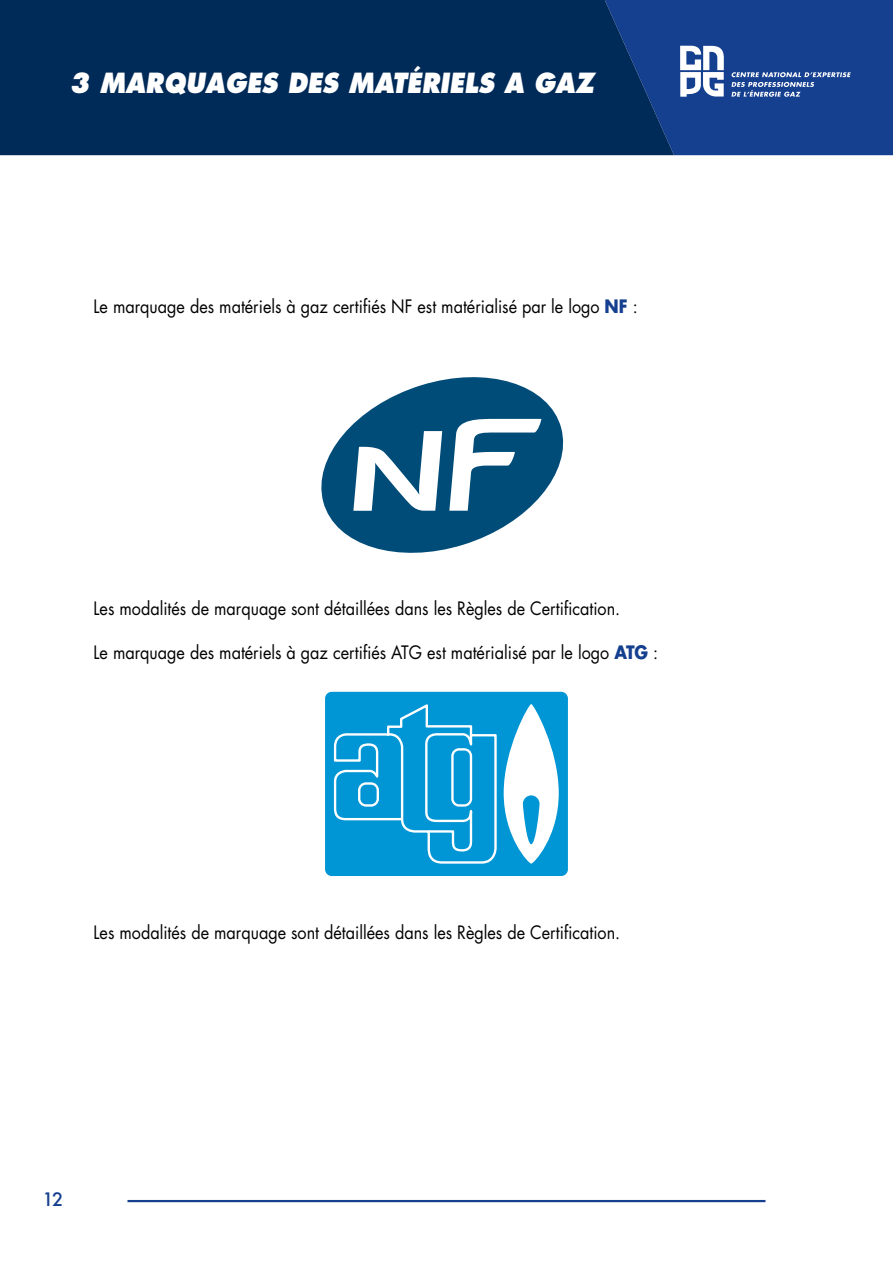
<style>
.page{position:relative;width:893px;height:1263px;background:#fff}
.page>*{position:absolute;margin:0;border:0;box-sizing:border-box;transform-origin:0 0}
.t1{font:italic 800 27px "Futura LT";color:#fff;scale:.89 1}
.t2{font:18px "Futura LT";color:#000;scale:.9 1}
.t3{font:500 18px "Futura";color:#153f8f}
.s1{font-weight:700;color:#153f8f}
</style>
<div class="page">
<hr style="left:128px;top:1200px;width:637px;height:1px;background:#153f8f">
<div style="left:0;top:0;width:605px;height:155px;background:#002a57"></div>
<hr style="left:128px;top:1201px;width:637px;height:1px;background:#153f8f">
<svg style="left:605px;top:0;width:288px;height:155px;background:#1d458d"></svg>
<div style="left:325px;top:692px;width:243px;height:184px;background:#0095d4;border-radius:7px"></div>
<svg style="left:504px;top:704px;width:55px;height:160px"></svg>
<svg style="left:523px;top:795px;width:16px;height:49px"></svg>
<svg style="left:334px;top:704px;width:163px;height:160px"></svg>
<svg style="left:321px;top:377px;width:243px;height:176px;fill:#004c79"></svg>
<svg style="left:353px;top:431px;width:89px;height:80px"></svg>
<svg style="left:449px;top:419px;width:92px;height:92px"></svg>
<h1 class="t1" style="left:69px;top:66px;width:590px">3 MARQUAGES DES MATÉRIELS A GAZ</h1>
<p class="t2" style="left:94px;top:295px;width:606px">Le marquage des matériels à gaz certifiés NF est matérialisé par le logo <span class="s1">NF</span> :</p>
<p class="t2" style="left:94px;top:597px;width:587px">Les modalités de marquage sont détaillées dans les Règles de Certification.</p>
<p class="t2" style="left:94px;top:640px;width:629px">Le marquage des matériels à gaz certifiés ATG est matérialisé par le logo <span class="s1">ATG</span> :</p>
<p class="t2" style="left:94px;top:921px;width:587px">Les modalités de marquage sont détaillées dans les Règles de Certification.</p>
<p class="t3" style="left:43px;top:1186px;width:22px">12</p>
</div>
